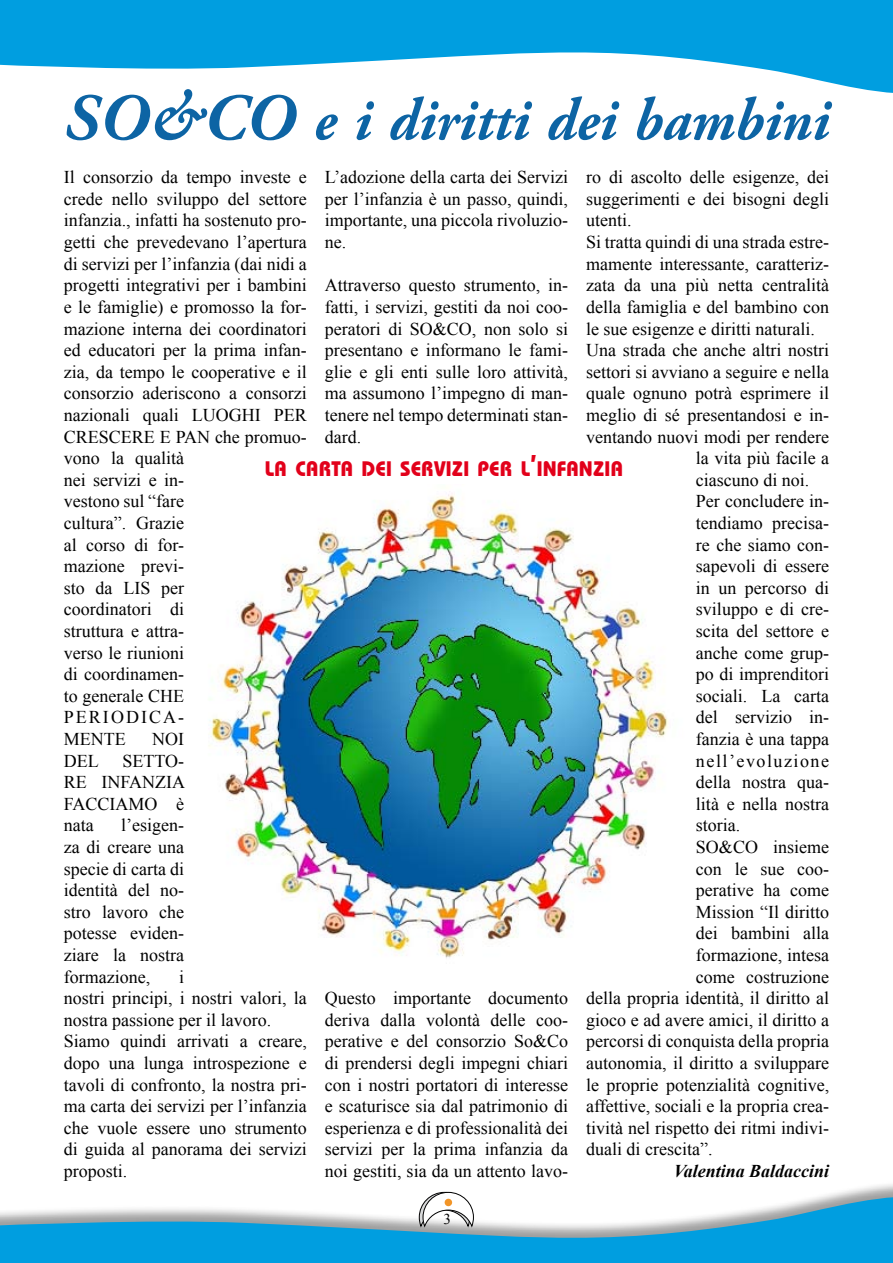
<style>
.page{position:relative;width:893px;height:1263px;background:#fff}
.page>*{position:absolute;margin:0;border:0;box-sizing:border-box;transform-origin:0 0}
.t1{font:italic 700 60px "Adobe Garamond Pro";color:#0d64a4;scale:.94 1}
.t2{font:700 21px "Bauhaus";color:#e2001a}
.t3{font:18px/21.6px "Times New Roman";color:#000;text-align:justify}
.t4{font:italic 700 18px "Times New Roman";color:#000}
.t5{font:18px "Times New Roman";letter-spacing:.085em;color:#000}
.t6{font:15px "Times New Roman";color:#000}
.s1{font-size:66px}
.s2{font-size:30px}
</style>
<div class="page">
<svg style="left:0;top:1195px;width:893px;height:68px;fill:#009ee0"></svg>
<svg style="left:0;top:0;width:893px;height:93px;fill:#009ee0"></svg>
<svg style="left:418px;top:1191px;width:56px;height:37px"></svg>
<div style="left:445px;top:1199px;width:7px;height:7px;background:#f29527;border-radius:50%"></div>
<img style="left:208px;top:494px;width:461px;height:464px">
<h1 class="t1" style="left:64px;top:86px;width:816px"><span class="s1">SO&amp;CO</span> e i diritti dei bambini</h1>
<p class="t3" style="left:64px;top:166px;width:245px;text-align:left">Il consorzio da tempo investe e crede nello sviluppo del settore infanzia., infatti ha sostenuto pro&shy;getti che prevedevano l’apertura di servizi per l’infanzia (dai nidi a progetti integrativi per i bambini e le famiglie) e promosso la for&shy;mazione interna dei coordinatori ed educatori per la prima infan&shy;zia, da tempo le cooperative e il consorzio aderiscono a consorzi nazionali quali LUOGHI PER<br>CRESCERE E PAN che promuo&shy;vono la qualità<br>nei servizi e in-<br>vestono sul “fare<br>cultura”. Grazie<br>al corso di for-<br>mazione previ-<br>sto da LIS per<br>coordinatori di<br>struttura e attra-<br>verso le riunioni<br>di coordinamen-<br>to generale CHE<br>PERIODICA-<br>MENTE</p>
<p class="t3" style="left:325px;top:166px;width:245px">L’adozione della carta dei Servizi per l’infanzia è un passo, quindi, importante, una piccola rivoluzio&shy;ne.</p>
<p class="t3" style="left:325px;top:274px;width:245px">Attraverso questo strumento, in&shy;fatti, i servizi, gestiti da noi coo&shy;peratori di SO&amp;CO, non solo si presentano e informano le fami&shy;glie e gli enti sulle loro attività, ma assumono l’impegno di man&shy;tenere nel tempo determinati stan&shy;dard.</p>
<p class="t3" style="left:586px;top:166px;width:245px">ro di ascolto delle esigenze, dei</p>
<p class="t3" style="left:586px;top:188px;width:245px">suggerimenti e dei bisogni degli</p>
<p class="t3" style="left:586px;top:209px;width:47px">utenti.</p>
<p class="t3" style="left:586px;top:231px;width:245px">Si tratta quindi di una strada estre-</p>
<p class="t3" style="left:586px;top:253px;width:245px">mamente interessante, caratteriz-</p>
<p class="t3" style="left:586px;top:274px;width:245px">zata da una più netta centralità</p>
<p class="t3" style="left:586px;top:296px;width:245px">della famiglia e del bambino con</p>
<p class="t3" style="left:586px;top:317px;width:230px">le sue esigenze e diritti naturali.</p>
<p class="t3" style="left:586px;top:339px;width:245px">Una strada che anche altri nostri</p>
<p class="t3" style="left:586px;top:361px;width:245px">settori si avviano a seguire e nella</p>
<p class="t3" style="left:586px;top:382px;width:245px">quale ognuno potrà esprimere il</p>
<p class="t3" style="left:586px;top:404px;width:245px">meglio di sé presentandosi e in-</p>
<p class="t3" style="left:586px;top:425px;width:245px">ventando nuovi modi per rendere</p>
<p class="t3" style="left:696px;top:447px;width:135px">la vita più facile a</p>
<p class="t3" style="left:696px;top:469px;width:115px">ciascuno di noi.</p>
<p class="t3" style="left:696px;top:490px;width:135px">Per concludere in-</p>
<p class="t3" style="left:696px;top:512px;width:135px">tendiamo precisa-</p>
<p class="t3" style="left:696px;top:533px;width:135px">re che siamo con-</p>
<p class="t3" style="left:696px;top:555px;width:135px">sapevoli di essere</p>
<p class="t3" style="left:696px;top:577px;width:135px">in un percorso di</p>
<p class="t3" style="left:696px;top:598px;width:135px">sviluppo e di cre-</p>
<p class="t3" style="left:696px;top:620px;width:135px">scita del settore e</p>
<p class="t3" style="left:696px;top:641px;width:135px">anche come grup-</p>
<p class="t3" style="left:696px;top:663px;width:135px">po di imprenditori</p>
<p class="t3" style="left:696px;top:685px;width:135px">sociali. La carta</p>
<p class="t3" style="left:696px;top:706px;width:135px">del servizio in-</p>
<p class="t3" style="left:696px;top:728px;width:135px">fanzia è una tappa</p>
<p class="t5" style="left:696px;top:748px;width:135px">nell’evoluzione</p>
<p class="t3" style="left:696px;top:771px;width:135px">della nostra qua-</p>
<p class="t3" style="left:696px;top:793px;width:135px">lità e nella nostra</p>
<p class="t3" style="left:696px;top:814px;width:46px">storia.</p>
<p class="t3" style="left:696px;top:836px;width:135px">SO&amp;CO insieme</p>
<p class="t3" style="left:696px;top:857px;width:135px">con le sue coo-</p>
<p class="t3" style="left:696px;top:879px;width:135px">perative ha come</p>
<p class="t3" style="left:696px;top:901px;width:135px">Mission “Il diritto</p>
<p class="t3" style="left:696px;top:922px;width:135px">dei bambini alla</p>
<p class="t3" style="left:696px;top:944px;width:135px">formazione, intesa</p>
<p class="t3" style="left:696px;top:965px;width:135px">come costruzione</p>
<p class="t3" style="left:586px;top:987px;width:245px">della propria identità, il diritto al</p>
<p class="t3" style="left:586px;top:1009px;width:245px">gioco e ad avere amici, il diritto a</p>
<p class="t3" style="left:586px;top:1030px;width:245px">percorsi di conquista della propria</p>
<p class="t3" style="left:586px;top:1052px;width:245px">autonomia, il diritto a sviluppare</p>
<p class="t3" style="left:586px;top:1073px;width:245px">le proprie potenzialità cognitive,</p>
<p class="t3" style="left:586px;top:1095px;width:245px">affettive, sociali e la propria crea-</p>
<p class="t3" style="left:586px;top:1117px;width:245px">tività nel rispetto dei ritmi indivi-</p>
<p class="t3" style="left:586px;top:1138px;width:128px">duali di crescita”.</p>
<p class="t4" style="left:674px;top:1158px;width:157px">Valentina Baldaccini</p>
<p class="t2" style="left:265px;top:456px;width:360px">LA CARTA DEI SERVIZI PER L<span class="s2">’</span>INFANZIA</p>
<p class="t3" style="left:152px;top:728px;width:33px">NOI</p>
<p class="t3" style="left:64px;top:749px;width:123px;text-indent:59px">SETTO-RE INFANZIA FACCIAMO è nata</p>
<p class="t3" style="left:64px;top:749px;width:36px">DEL</p>
<p class="t3" style="left:64px;top:814px;width:122px;text-indent:57px">l’esigen&shy;za di creare una specie di carta di identità del no&shy;stro lavoro che potesse eviden&shy;ziare la nostra formazione,</p>
<p class="t3" style="left:64px;top:965px;width:245px;text-align:left;text-indent:115px">i<br>nostri principi, i nostri valori, la nostra passione per il lavoro.<br>Siamo quindi arrivati a creare, dopo una lunga introspezione e tavoli di confronto, la nostra pri&shy;ma carta dei servizi per l’infanzia che vuole essere uno strumento di guida al panorama dei servizi proposti.</p>
<p class="t3" style="left:325px;top:987px;width:245px">Questo importante documento deriva dalla volontà delle coo&shy;perative e del consorzio So&amp;Co di prendersi degli impegni chiari con i nostri portatori di interesse e scaturisce sia dal patrimonio di esperienza e di professionalità dei servizi per la prima infanzia da noi gestiti, sia da un attento lavo-</p>
<p class="t6" style="left:444px;top:1209px;width:9px">3</p>
</div>
